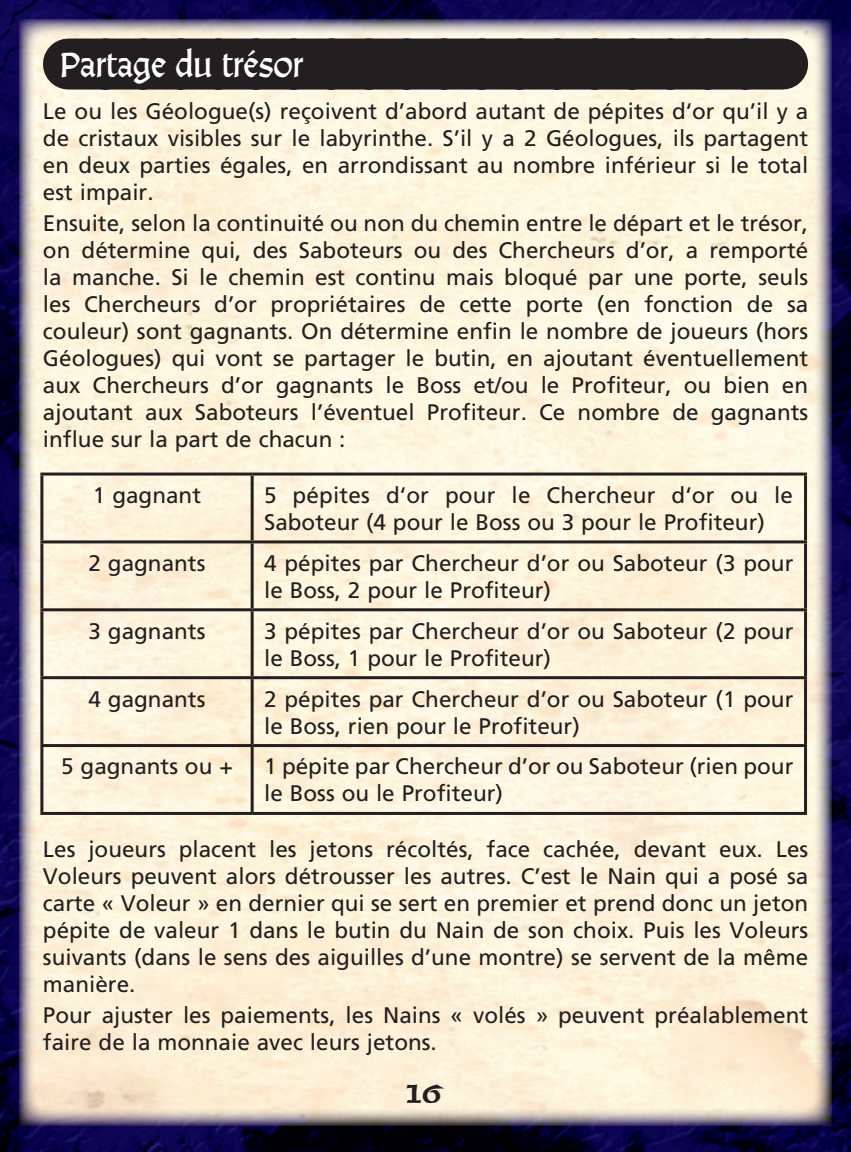
<style>
.page{position:relative;width:851px;height:1152px;background:#fff}
.page>*{position:absolute;margin:0;border:0;box-sizing:border-box;transform-origin:0 0}
.t1{font:36px "Alexander Quill";color:#fff}
.t2{font:24px "American Uncial Bold AMIGO";color:#231f20}
.t3{font:22.5px/27px "Frutiger LT Std";color:#231f20}
</style>
<div class="page">
<img style="left:0;top:0;width:851px;height:1152px">
<img style="left:19px;top:20px;width:813px;height:1106px">
<div style="left:68px;top:39px;width:715px;height:51px;background:#231f20"></div>
<hr style="left:40px;top:473px;width:212px;height:3px;background:#231f20">
<hr style="left:40px;top:476px;width:3px;height:64px;background:#231f20">
<hr style="left:252px;top:473px;width:555px;height:3px;background:#231f20">
<hr style="left:251px;top:476px;width:3px;height:64px;background:#231f20">
<hr style="left:804px;top:476px;width:3px;height:64px;background:#231f20">
<hr style="left:40px;top:540px;width:212px;height:3px;background:#231f20">
<hr style="left:40px;top:543px;width:3px;height:65px;background:#231f20">
<hr style="left:252px;top:540px;width:555px;height:3px;background:#231f20">
<hr style="left:251px;top:543px;width:3px;height:65px;background:#231f20">
<hr style="left:804px;top:543px;width:3px;height:65px;background:#231f20">
<hr style="left:40px;top:608px;width:212px;height:3px;background:#231f20">
<hr style="left:40px;top:611px;width:3px;height:65px;background:#231f20">
<hr style="left:252px;top:608px;width:555px;height:3px;background:#231f20">
<hr style="left:251px;top:611px;width:3px;height:65px;background:#231f20">
<hr style="left:804px;top:611px;width:3px;height:65px;background:#231f20">
<hr style="left:40px;top:676px;width:212px;height:3px;background:#231f20">
<hr style="left:40px;top:679px;width:3px;height:65px;background:#231f20">
<hr style="left:252px;top:676px;width:555px;height:3px;background:#231f20">
<hr style="left:251px;top:679px;width:3px;height:65px;background:#231f20">
<hr style="left:804px;top:679px;width:3px;height:65px;background:#231f20">
<hr style="left:40px;top:744px;width:212px;height:3px;background:#231f20">
<hr style="left:40px;top:747px;width:3px;height:65px;background:#231f20">
<hr style="left:252px;top:744px;width:555px;height:3px;background:#231f20">
<hr style="left:251px;top:747px;width:3px;height:65px;background:#231f20">
<hr style="left:804px;top:747px;width:3px;height:65px;background:#231f20">
<hr style="left:40px;top:812px;width:212px;height:3px;background:#231f20">
<hr style="left:252px;top:812px;width:555px;height:3px;background:#231f20">
<svg style="left:0;top:1145px;width:2px;height:7px"></svg>
<svg style="left:849px;top:1145px;width:2px;height:7px"></svg>
<h1 class="t1" style="left:60px;top:41px;width:245px">Partage du trésor</h1>
<p class="t3" style="left:43px;top:98px;width:767px;text-align:justify">Le ou les Géologue(s) reçoivent d’abord autant de pépites d‘or qu’il y a de cristaux visibles sur le labyrinthe. S’il y a 2 Géologues, ils partagent en deux parties égales, en arrondissant au nombre inférieur si le total est impair.</p>
<p class="t3" style="left:43px;top:210px;width:767px;text-align:justify">Ensuite, selon la continuité ou non du chemin entre le départ et le trésor, on détermine qui, des Saboteurs ou des Chercheurs d’or, a remporté la manche. Si le chemin est continu mais bloqué par une porte, seuls les Chercheurs d’or propriétaires de cette porte (en fonction de sa couleur) sont gagnants. On détermine enfin le nombre de joueurs (hors Géologues) qui vont se partager le butin, en ajoutant éventuellement aux Chercheurs d’or gagnants le Boss et/ou le Profiteur, ou bien en ajoutant aux Saboteurs l’éventuel Profiteur. Ce nombre de gagnants influe sur la part de chacun :</p>
<p class="t3" style="left:93px;top:482px;width:110px">1 gagnant</p>
<p class="t3" style="left:264px;top:482px;width:530px">5 pépites d‘or pour le Chercheur d‘or ou le<br>Saboteur (4 pour le Boss ou 3 pour le Profiteur)</p>
<p class="t3" style="left:89px;top:550px;width:118px">2 gagnants</p>
<p class="t3" style="left:264px;top:550px;width:531px">4 pépites par Chercheur d’or ou Saboteur (3 pour le Boss, 2 pour le Profiteur)</p>
<p class="t3" style="left:89px;top:617px;width:118px">3 gagnants</p>
<p class="t3" style="left:264px;top:617px;width:531px">3 pépites par Chercheur d’or ou Saboteur (2 pour le Boss, 1 pour le Profiteur)</p>
<p class="t3" style="left:89px;top:685px;width:118px">4 gagnants</p>
<p class="t3" style="left:264px;top:685px;width:531px">2 pépites par Chercheur d’or ou Saboteur (1 pour le Boss, rien pour le Profiteur)</p>
<p class="t3" style="left:61px;top:753px;width:173px">5 gagnants ou +</p>
<p class="t3" style="left:264px;top:753px;width:531px">1 pépite par Chercheur d’or ou Saboteur (rien pour le Boss ou le Profiteur)</p>
<p class="t3" style="left:43px;top:835px;width:767px;text-align:justify">Les joueurs placent les jetons récoltés, face cachée, devant eux. Les Voleurs peuvent alors détrousser les autres. C’est le Nain qui a posé sa carte « Voleur » en dernier qui se sert en premier et prend donc un jeton pépite de valeur 1 dans le butin du Nain de son choix. Puis les Voleurs suivants (dans le sens des aiguilles d’une montre) se servent de la même manière.</p>
<p class="t3" style="left:43px;top:1002px;width:767px">Pour ajuster les paiements, les Nains « volés » peuvent préalablement faire de la monnaie avec leurs jetons.</p>
<p class="t2" style="left:406px;top:1078px;width:40px">16</p>
</div>
